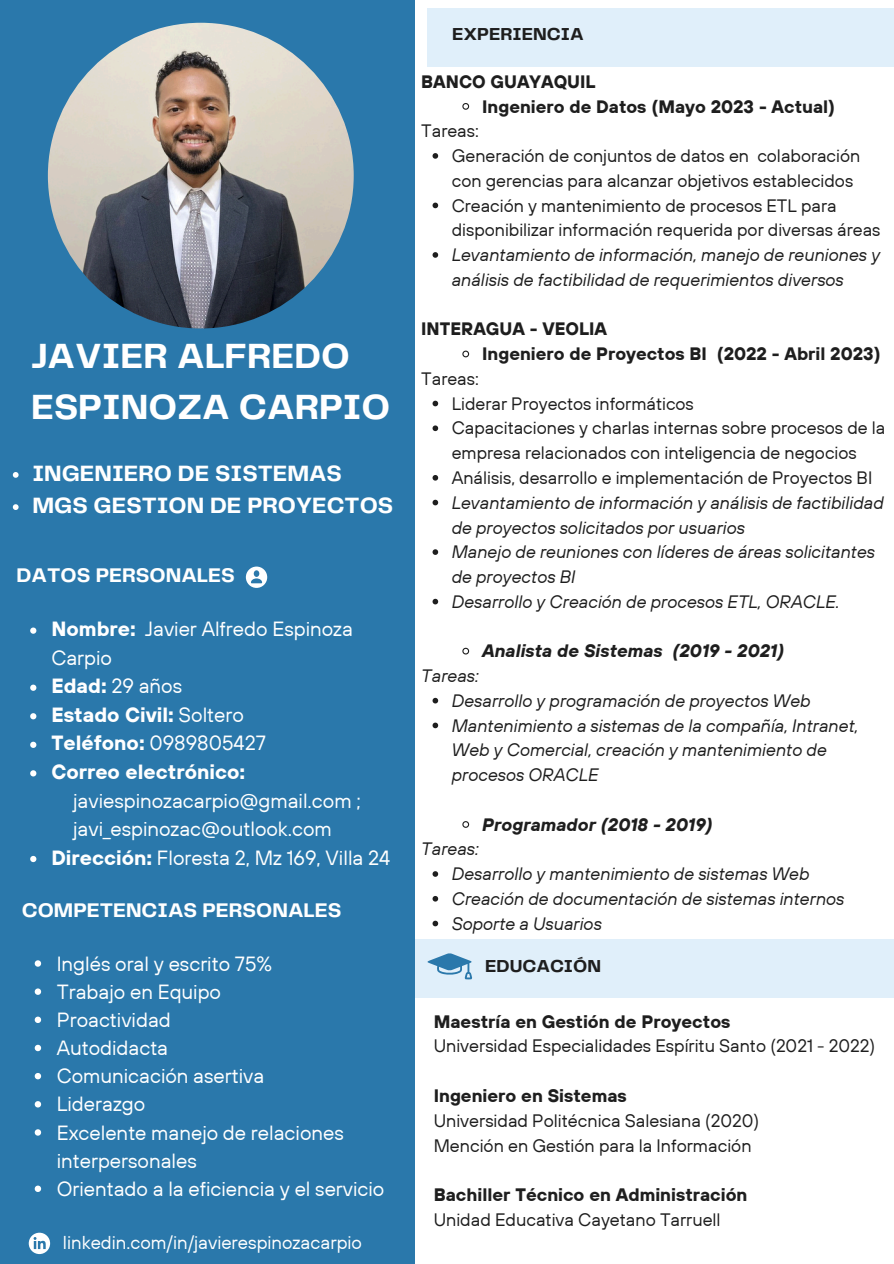
<style>
.page{position:relative;width:894px;height:1264px;background:#fff}
.page>*{position:absolute;margin:0;border:0;box-sizing:border-box;transform-origin:0 0}
.t1{font:700 36.3px/50.6px "Telegraf";color:#fff}
.t2{font:700 22.95px "Telegraf";color:#fff}
.t3{font:20.55px/28.5px "TT Hoves";color:#fff}
.t4{font:700 20.55px "TT Hoves";color:#fff}
.t5{font:700 20.55px "Telegraf";color:#fff}
.t6{font:20.4px/28.2px "TT Hoves";color:#fff}
.t7{font:700 20.4px "Telegraf";color:#fff}
.t8{font:18.6px "TT Hoves";color:#fff}
.t9{font:18px "TT Hoves";color:#1e1e1e}
.t10{font:700 18px "TT Hoves";color:#1e1e1e}
.t11{font:700 18px "Telegraf";color:#1e1e1e}
.t12{font:italic 17.85px/24.8px "TT Hoves";color:#1e1e1e}
.t13{font:17.85px/24.8px "TT Hoves";color:#1e1e1e}
.t14{font:700 17.85px "TT Hoves";color:#1e1e1e}
.t15{font:italic 700 17.85px "TT Hoves";color:#1e1e1e}
.s1{font-weight:700}
.s2{font-weight:400}
</style>
<div class="page">
<div style="left:0;top:0;width:415px;height:1263px;background:#2a78ab"></div>
<img style="left:48px;top:23px;width:305px;height:305px;border-radius:50%">
<div style="left:427px;top:8px;width:466px;height:58px;background:#e0effa"></div>
<svg style="left:462px;top:103px;width:8px;height:7px"></svg>
<svg style="left:432px;top:153px;width:6px;height:6px"></svg>
<svg style="left:432px;top:203px;width:6px;height:5px"></svg>
<svg style="left:432px;top:252px;width:6px;height:6px"></svg>
<svg style="left:462px;top:350px;width:8px;height:8px"></svg>
<svg style="left:432px;top:401px;width:6px;height:5px"></svg>
<svg style="left:432px;top:425px;width:6px;height:6px"></svg>
<svg style="left:432px;top:475px;width:6px;height:5px"></svg>
<svg style="left:432px;top:500px;width:6px;height:5px"></svg>
<svg style="left:432px;top:549px;width:6px;height:6px"></svg>
<svg style="left:432px;top:599px;width:6px;height:5px"></svg>
<svg style="left:462px;top:647px;width:8px;height:8px"></svg>
<svg style="left:432px;top:698px;width:6px;height:5px"></svg>
<svg style="left:432px;top:722px;width:6px;height:6px"></svg>
<svg style="left:462px;top:821px;width:8px;height:7px"></svg>
<svg style="left:432px;top:871px;width:6px;height:5px"></svg>
<svg style="left:432px;top:896px;width:6px;height:5px"></svg>
<svg style="left:432px;top:920px;width:6px;height:6px"></svg>
<svg style="left:246px;top:566px;width:21px;height:22px"></svg>
<svg style="left:29px;top:1232px;width:21px;height:21px"></svg>
<svg style="left:13px;top:472px;width:6px;height:6px"></svg>
<svg style="left:13px;top:504px;width:6px;height:6px"></svg>
<svg style="left:30px;top:627px;width:6px;height:6px"></svg>
<svg style="left:30px;top:684px;width:6px;height:6px"></svg>
<svg style="left:30px;top:713px;width:6px;height:6px"></svg>
<svg style="left:30px;top:741px;width:6px;height:7px"></svg>
<svg style="left:30px;top:770px;width:6px;height:6px"></svg>
<svg style="left:30px;top:855px;width:6px;height:7px"></svg>
<svg style="left:35px;top:960px;width:6px;height:6px"></svg>
<svg style="left:35px;top:988px;width:6px;height:6px"></svg>
<svg style="left:35px;top:1016px;width:6px;height:7px"></svg>
<svg style="left:35px;top:1044px;width:6px;height:7px"></svg>
<svg style="left:35px;top:1073px;width:6px;height:6px"></svg>
<svg style="left:35px;top:1101px;width:6px;height:6px"></svg>
<svg style="left:35px;top:1129px;width:6px;height:6px"></svg>
<svg style="left:35px;top:1185px;width:6px;height:6px"></svg>
<div style="left:415px;top:939px;width:478px;height:59px;background:#e0effa"></div>
<svg style="left:427px;top:953px;width:45px;height:26px"></svg>
<p class="t1" style="left:31px;top:333px;width:361px">JAVIER ALFREDO<br>ESPINOZA CARPIO</p>
<p class="t2" style="left:32px;top:464px;width:311px">INGENIERO DE SISTEMAS</p>
<p class="t2" style="left:32px;top:496px;width:362px">MGS GESTION DE PROYECTOS</p>
<p class="t5" style="left:17px;top:567px;width:220px">DATOS PERSONALES</p>
<h4 class="t3" style="left:51px;top:614px;width:303px"><span class="s1">Nombre:</span> Javier Alfredo Espinoza<br>Carpio</h4>
<p class="t3" style="left:51px;top:671px;width:132px"><span class="s1">Edad:</span> 29 años</p>
<p class="t4" style="left:51px;top:701px;width:194px">Estado Civil: <span class="s2">Soltero</span></p>
<p class="t3" style="left:51px;top:728px;width:216px"><span class="s1">Teléfono:</span> 0989805427</p>
<p class="t4" style="left:51px;top:758px;width:195px">Correo electrónico:</p>
<p class="t3" style="left:73px;top:785px;width:289px">javiespinozacarpio@gmail.com ; javi_espinozac@outlook.com</p>
<p class="t3" style="left:51px;top:842px;width:340px"><span class="s1">Dirección:</span> Floresta 2, Mz 169, Villa 24</p>
<p class="t7" style="left:22px;top:901px;width:321px">COMPETENCIAS PERSONALES</p>
<p class="t6" style="left:57px;top:948px;width:217px">Inglés oral y escrito 75%</p>
<p class="t6" style="left:57px;top:977px;width:166px">Trabajo en Equipo</p>
<p class="t6" style="left:57px;top:1005px;width:116px">Proactividad</p>
<p class="t6" style="left:57px;top:1033px;width:113px">Autodidacta</p>
<p class="t6" style="left:57px;top:1061px;width:209px">Comunicación asertiva</p>
<p class="t6" style="left:57px;top:1089px;width:90px">Liderazgo</p>
<p class="t6" style="left:57px;top:1117px;width:288px">Excelente manejo de relaciones interpersonales</p>
<p class="t6" style="left:57px;top:1174px;width:329px">Orientado a la eficiencia y el servicio</p>
<h4 class="t8" style="left:63px;top:1230px;width:300px">linkedin.com/in/javierespinozacarpio</h4>
<p class="t11" style="left:452px;top:27px;width:133px">EXPERIENCIA</p>
<h1 class="t14" style="left:421px;top:70px;width:176px">BANCO GUAYAQUIL</h1>
<h4 class="t14" style="left:482px;top:95px;width:354px">Ingeniero de Datos (Mayo 2023 - Actual)</h4>
<p class="t13" style="left:421px;top:118px;width:59px">Tareas:</p>
<p class="t13" style="left:451px;top:143px;width:410px">Generación de conjuntos de datos en colaboración con gerencias para alcanzar objetivos establecidos</p>
<p class="t13" style="left:451px;top:193px;width:430px">Creación y mantenimiento de procesos ETL para disponibilizar información requerida por diversas áreas</p>
<p class="t12" style="left:451px;top:242px;width:430px">Levantamiento de información, manejo de reuniones y análisis de factibilidad de requerimientos diversos</p>
<p class="t14" style="left:421px;top:317px;width:187px">INTERAGUA - VEOLIA</p>
<h3 class="t14" style="left:482px;top:342px;width:400px">Ingeniero de Proyectos BI (2022 - Abril 2023)</h3>
<p class="t13" style="left:421px;top:366px;width:59px">Tareas:</p>
<p class="t13" style="left:451px;top:391px;width:243px">Liderar Proyectos informáticos</p>
<h4 class="t13" style="left:451px;top:415px;width:435px">Capacitaciones y charlas internas sobre procesos de la empresa relacionados con inteligencia de negocios</h4>
<p class="t13" style="left:451px;top:465px;width:422px">Análisis, desarrollo e implementación de Proyectos BI</p>
<p class="t12" style="left:451px;top:490px;width:433px">Levantamiento de información y análisis de factibilidad de proyectos solicitados por usuarios</p>
<p class="t12" style="left:451px;top:539px;width:425px">Manejo de reuniones con líderes de áreas solicitantes de proyectos BI</p>
<p class="t12" style="left:451px;top:589px;width:389px">Desarrollo y Creación de procesos ETL, ORACLE.</p>
<p class="t15" style="left:482px;top:639px;width:303px">Analista de Sistemas (2019 - 2021)</p>
<p class="t12" style="left:421px;top:663px;width:59px">Tareas:</p>
<p class="t12" style="left:451px;top:688px;width:360px">Desarrollo y programación de proyectos Web</p>
<p class="t12" style="left:451px;top:712px;width:408px">Mantenimiento a sistemas de la compañía, Intranet,<br>Web y Comercial, creación y mantenimiento de procesos ORACLE</p>
<p class="t15" style="left:482px;top:812px;width:232px">Programador (2018 - 2019)</p>
<h3 class="t12" style="left:421px;top:836px;width:59px">Tareas:</h3>
<p class="t12" style="left:451px;top:861px;width:359px">Desarrollo y mantenimiento de sistemas Web</p>
<p class="t12" style="left:451px;top:886px;width:394px">Creación de documentación de sistemas internos</p>
<h4 class="t12" style="left:451px;top:910px;width:152px">Soporte a Usuarios</h4>
<p class="t11" style="left:485px;top:958px;width:117px">EDUCACIÓN</p>
<p class="t10" style="left:433px;top:1009px;width:298px">Maestría en Gestión de Proyectos</p>
<p class="t9" style="left:433px;top:1034px;width:442px">Universidad Especialidades Espíritu Santo (2021 - 2022)</p>
<p class="t10" style="left:433px;top:1083px;width:194px">Ingeniero en Sistemas</p>
<h4 class="t9" style="left:433px;top:1108px;width:327px">Universidad Politécnica Salesiana (2020)</h4>
<p class="t9" style="left:433px;top:1133px;width:319px">Mención en Gestión para la Información</p>
<p class="t10" style="left:433px;top:1182px;width:315px">Bachiller Técnico en Administración</p>
<p class="t9" style="left:433px;top:1207px;width:288px">Unidad Educativa Cayetano Tarruell</p>
</div>
